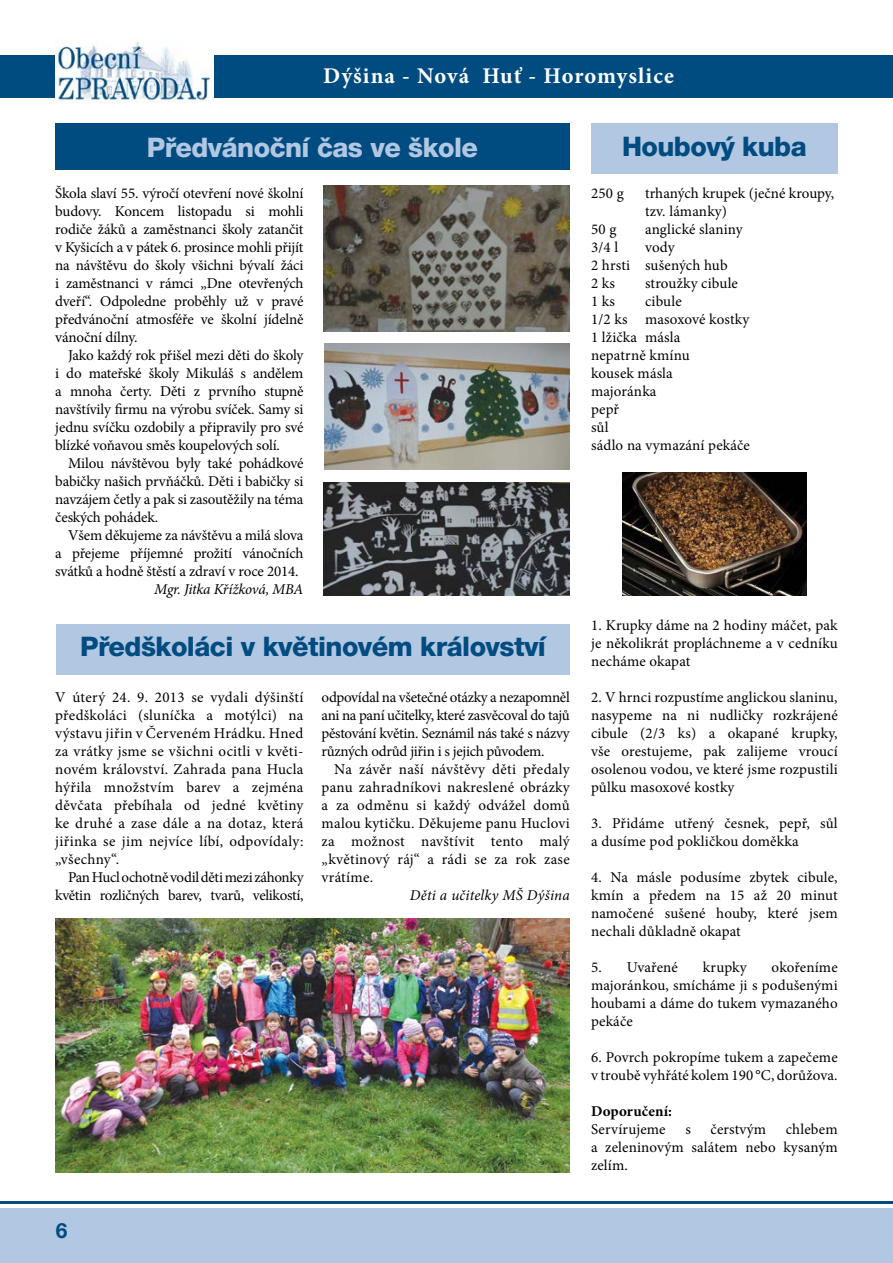
<style>
.page{position:relative;width:893px;height:1263px;background:#fff}
.page>*{position:absolute;margin:0;border:0;box-sizing:border-box;transform-origin:0 0}
.t1{font:800 27px "Helvetica Neue CE";letter-spacing:-.02em;color:#004c80}
.t2{font:800 27px "Helvetica Neue CE";letter-spacing:-.02em;color:#b2c7e2}
.t3{font:700 22.5px "Minion Pro";letter-spacing:.045em;color:#fff}
.t4{font:700 21px "Helvetica Neue CE";color:#004c80}
.t5{font:15px/18px "Minion Pro";letter-spacing:.005em;color:#000;text-align:justify}
.t6{font:15px/18px "Minion Pro";letter-spacing:-.02em;color:#000;text-align:right}
.t7{font:italic 15px "Minion Pro";letter-spacing:-.015em;color:#000}
.t8{font:italic 15px "Minion Pro";letter-spacing:.005em;color:#000}
.t9{font:700 15px "Minion Pro";letter-spacing:.015em;color:#000}
</style>
<div class="page">
<div style="left:0;top:1208px;width:893px;height:55px;background:#b2c7e2"></div>
<div style="left:0;top:55px;width:893px;height:43px;background:#004c80"></div>
<img style="left:55px;top:40px;width:158px;height:62px">
<hr style="left:0;top:1201px;width:893px;height:2px;background:#004c80">
<div style="left:55px;top:123px;width:515px;height:46px;background:#004c80"></div>
<div style="left:56px;top:624px;width:514px;height:50px;background:#b2c7e2"></div>
<div style="left:591px;top:123px;width:247px;height:51px;background:#b2c7e2"></div>
<img style="left:323px;top:482px;width:247px;height:113px">
<img style="left:323px;top:186px;width:247px;height:146px">
<img style="left:324px;top:343px;width:246px;height:126px">
<img style="left:55px;top:918px;width:515px;height:254px">
<img style="left:622px;top:473px;width:184px;height:122px">
<h2 class="t3" style="left:323px;top:60px;width:352px">Dýšina - Nová Huť - Horomyslice</h2>
<h1 class="t2" style="left:147px;top:133px;width:333px">Předvánoční čas ve škole</h1>
<p class="t5" style="left:55px;top:184px;width:250px">Škola slaví 55. výročí otevření nové školní budovy. Koncem listopadu si mohli rodiče žáků a zaměstnanci školy zatančit v Kyšicích a v pátek 6. prosince mohli přijít na návštěvu do školy všichni bývalí žáci i zaměstnanci v rámci „Dne otevřených dveří“. Odpoledne proběhly už v pravé předvánoční atmosféře ve školní jídelně vánoční dílny.</p>
<p class="t5" style="left:55px;top:346px;width:250px;text-indent:13px">Jako každý rok přišel mezi děti do školy i do mateřské školy Mikuláš s andělem a mnoha čerty. Děti z prvního stupně navštívily firmu na výrobu svíček. Samy si jednu svíčku ozdobily a připravily pro své blízké voňavou směs koupelových solí.</p>
<p class="t5" style="left:55px;top:454px;width:250px;text-indent:13px">Milou návštěvou byly také pohádkové babičky našich prvňáčků. Děti i babičky si navzájem četly a pak si zasoutěžily na téma českých pohádek.</p>
<p class="t5" style="left:55px;top:526px;width:250px;text-indent:13px">Všem děkujeme za návštěvu a milá slova a přejeme příjemné prožití vánočních svátků a hodně štěstí a zdraví v roce 2014.</p>
<p class="t7" style="left:154px;top:579px;width:151px">Mgr. Jitka Křížková, MBA</p>
<h1 class="t1" style="left:80px;top:632px;width:468px">Předškoláci v květinovém království</h1>
<p class="t5" style="left:55px;top:688px;width:250px">V úterý 24. 9. 2013 se vydali dýšinští předškoláci (sluníčka a motýlci) na výstavu jiřin v Červeném Hrádku. Hned za vrátky jsme se všichni ocitli v květi&shy;novém království. Zahrada pana Hucla hýřila množstvím barev a zejména děvčata přebíhala od jedné květiny ke druhé a zase dále a na dotaz, která jiřinka se jim nejvíce líbí, odpovídaly: „všechny“.</p>
<p class="t6" style="left:55px;top:868px;width:250px">Pan Hucl ochotně vodil děti mezi záhonky květin rozličných barev, tvarů, velikostí,</p>
<p class="t5" style="left:322px;top:688px;width:250px">odpovídal na všetečné otázky a nezapomněl ani na paní učitelky, které zasvěcoval do tajů pěstování květin. Seznámil nás také s názvy různých odrůd jiřin i s jejich původem.</p>
<p class="t5" style="left:322px;top:760px;width:250px;text-indent:13px">Na závěr naší návštěvy děti předaly panu zahradníkovi nakreslené obrázky a za odměnu si každý odvážel domů malou kytičku. Děkujeme panu Huclovi za možnost navštívit tento malý „květinový ráj“ a rádi se za rok zase vrátíme.</p>
<p class="t8" style="left:410px;top:885px;width:161px">Děti a učitelky MŠ Dýšina</p>
<h1 class="t1" style="left:622px;top:132px;width:186px">Houbový kuba</h1>
<p class="t5" style="left:591px;top:184px;width:34px">250 g</p>
<p class="t5" style="left:645px;top:184px;width:191px">trhaných krupek (ječné kroupy, tzv. lámanky)</p>
<p class="t5" style="left:591px;top:220px;width:27px">50 g</p>
<p class="t5" style="left:645px;top:220px;width:99px">anglické slaniny</p>
<p class="t5" style="left:591px;top:238px;width:29px">3/4 l</p>
<p class="t5" style="left:591px;top:238px;width:138px;text-align:left;text-indent:54px">vody<br>2 hrsti sušených hub<br>2 ks</p>
<p class="t5" style="left:645px;top:274px;width:94px">stroužky cibule</p>
<p class="t5" style="left:591px;top:292px;width:160px;text-align:left;text-indent:54px">cibule<br>1/2 ks masoxové kostky<br>1 lžička másla<br>nepatrně kmínu<br>kousek másla<br>majoránka<br>pepř<br>sůl<br>sádlo na vymazání pekáče</p>
<p class="t5" style="left:591px;top:292px;width:25px">1 ks</p>
<p class="t5" style="left:591px;top:616px;width:248px">1. Krupky dáme na 2 hodiny máčet, pak je několikrát propláchneme a v cedníku necháme okapat</p>
<p class="t5" style="left:591px;top:688px;width:248px">2. V hrnci rozpustíme anglickou slaninu, nasypeme na ni nudličky rozkrájené cibule (2/3 ks) a okapané krupky, vše orestujeme, pak zalijeme vroucí osolenou vodou, ve které jsme rozpustili půlku masoxové kostky</p>
<p class="t5" style="left:591px;top:814px;width:248px">3. Přidáme utřený česnek, pepř, sůl a dusíme pod pokličkou doměkka</p>
<p class="t5" style="left:591px;top:868px;width:248px">4. Na másle podusíme zbytek cibule, kmín a předem na 15 až 20 minut namočené sušené houby, které jsem nechali důkladně okapat</p>
<p class="t5" style="left:591px;top:958px;width:88px">5. Uvařené</p>
<p class="t5" style="left:703px;top:958px;width:45px">krupky</p>
<p class="t5" style="left:591px;top:958px;width:248px;text-indent:181px">okořeníme majoránkou, smícháme ji s podušenými houbami a dáme do tukem vymazaného pekáče</p>
<p class="t5" style="left:591px;top:1048px;width:248px">6. Povrch pokropíme tukem a zapečeme v troubě vyhřáté kolem 190 °C, dorůžova.</p>
<p class="t9" style="left:591px;top:1101px;width:83px">Doporučení:</p>
<p class="t5" style="left:591px;top:1120px;width:76px">Servírujeme</p>
<p class="t5" style="left:685px;top:1120px;width:7px">s</p>
<p class="t5" style="left:711px;top:1120px;width:57px">čerstvým</p>
<p class="t5" style="left:591px;top:1120px;width:248px;text-indent:195px">chlebem a zeleninovým salátem nebo kysaným zelím.</p>
<h3 class="t4" style="left:56px;top:1218px;width:13px">6</h3>
</div>
